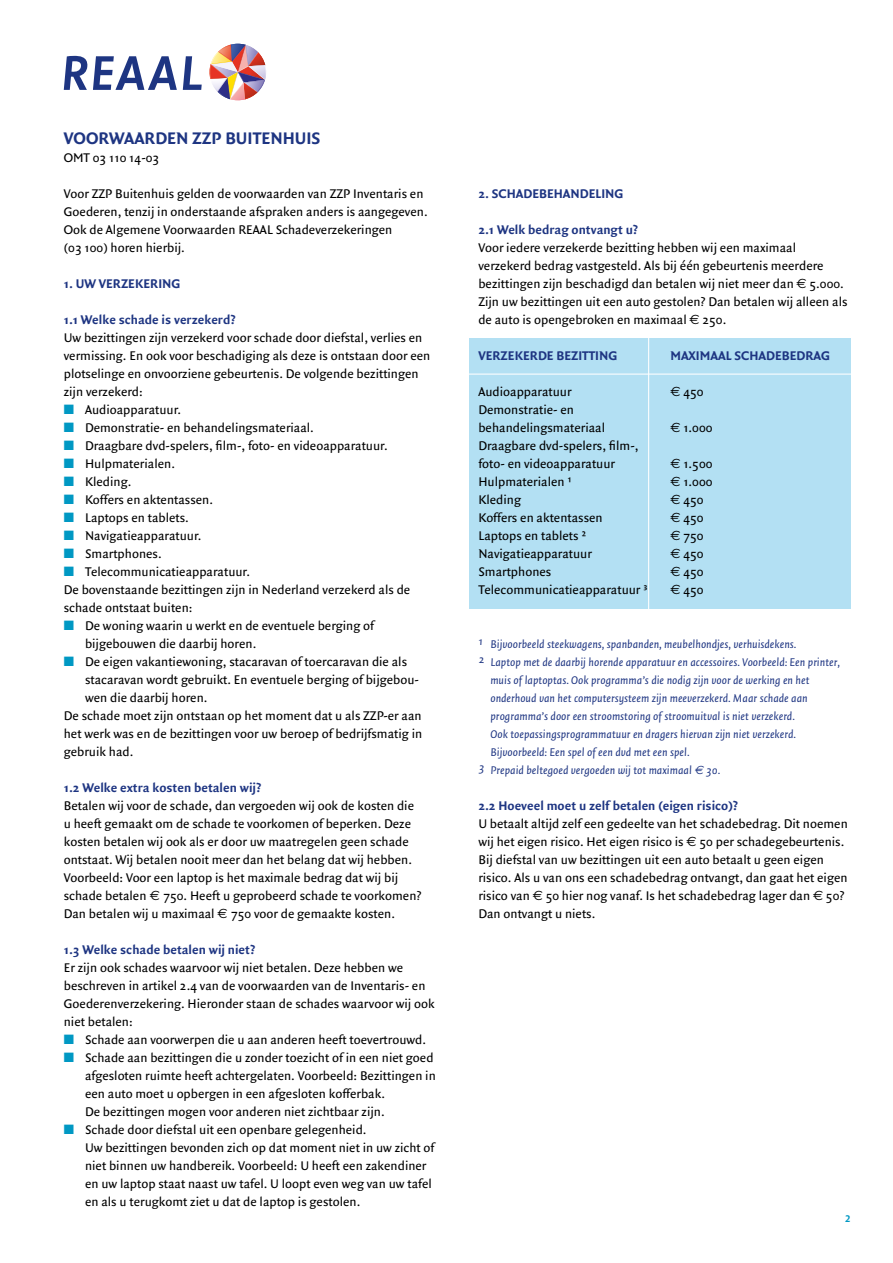
<style>
.page{position:relative;width:893px;height:1263px;background:#fff}
.page>*{position:absolute;margin:0;border:0;box-sizing:border-box;transform-origin:0 0}
.t1{font:700 18px "Quadraat Sans";color:#1e3582}
.t2{font:13.5px/18px "Quadraat Sans";color:#000}
.t3{font:700 13.5px "Quadraat Sans";color:#1e3582}
.t4{font:italic 12px "Quadraat Sans";color:#1e3582}
.t5{font:10.5px "Quadraat Sans Bold Alt Num";color:#0098c3}
.s1{color:#0098c3}
.s2{font-family:"Euro Sans"}
</style>
<div class="page">
<div style="left:469px;top:338px;width:381px;height:270px;background:#b3e0f3"></div>
<hr style="left:452px;top:374px;width:410px;height:1px;background:#fff">
<hr style="left:648px;top:333px;width:1px;height:393px;background:#fff">
<svg style="left:64px;top:56px;width:113px;height:34px"></svg>
<svg style="left:183px;top:44px;width:83px;height:57px"></svg>
<h1 class="t1" style="left:64px;top:128px;width:258px">VOORWAARDEN ZZP BUITENHUIS</h1>
<p class="t2" style="left:64px;top:149px;width:97px">OMT 03 110 14-03</p>
<p class="t2" style="left:64px;top:185px;width:365px">Voor ZZP Buitenhuis gelden de voorwaarden van ZZP Inventaris en Goederen, tenzij in onderstaande afspraken anders is aangegeven.<br>Ook de Algemene Voorwaarden REAAL Schadeverzekeringen<br>(03 100) horen hierbij.</p>
<p class="t3" style="left:64px;top:276px;width:118px">1. UW VERZEKERING</p>
<p class="t3" style="left:64px;top:312px;width:173px">1.1 Welke schade is verzekerd?</p>
<p class="t2" style="left:64px;top:329px;width:368px">Uw bezittingen zijn verzekerd voor schade door diefstal, verlies en vermissing. En ook voor beschadiging als deze is ontstaan door een plotselinge en onvoorziene gebeurtenis. De volgende bezittingen zijn verzekerd:</p>
<p class="t2" style="left:64px;top:401px;width:119px"><span class="s1">■</span> Audioapparatuur.</p>
<p class="t2" style="left:64px;top:419px;width:252px"><span class="s1">■</span> Demonstratie- en behandelingsmateriaal.</p>
<p class="t2" style="left:64px;top:437px;width:325px"><span class="s1">■</span> Draagbare dvd-spelers, film-, foto- en videoapparatuur.</p>
<p class="t2" style="left:64px;top:455px;width:113px"><span class="s1">■</span> Hulpmaterialen.</p>
<p class="t2" style="left:64px;top:473px;width:69px"><span class="s1">■</span> Kleding.</p>
<p class="t2" style="left:64px;top:491px;width:151px"><span class="s1">■</span> Koffers en aktentassen.</p>
<p class="t2" style="left:64px;top:509px;width:127px"><span class="s1">■</span> Laptops en tablets.</p>
<p class="t2" style="left:64px;top:527px;width:139px"><span class="s1">■</span> Navigatieapparatuur.</p>
<p class="t2" style="left:64px;top:545px;width:99px"><span class="s1">■</span> Smartphones.</p>
<p class="t2" style="left:64px;top:563px;width:348px"><span class="s1">■</span> Telecommunicatieapparatuur.<br>De bovenstaande bezittingen zijn in Nederland verzekerd als de schade ontstaat buiten:</p>
<p class="t2" style="left:85px;top:617px;width:291px;text-indent:-21px"><span class="s1">■</span> De woning waarin u werkt en de eventuele berging of bijgebouwen die daarbij horen.</p>
<p class="t2" style="left:64px;top:653px;width:345px"><span class="s1">■</span> De eigen vakantiewoning, stacaravan of toercaravan die als</p>
<p class="t2" style="left:85px;top:671px;width:336px">stacaravan wordt gebruikt. En eventuele berging of bijgebou-</p>
<p class="t2" style="left:85px;top:689px;width:124px">wen die daarbij horen.</p>
<p class="t2" style="left:64px;top:707px;width:359px">De schade moet zijn ontstaan op het moment dat u als ZZP-er aan</p>
<p class="t2" style="left:64px;top:725px;width:360px">het werk was en de bezittingen voor uw beroep of bedrijfsmatig in</p>
<p class="t2" style="left:64px;top:743px;width:71px">gebruik had.</p>
<p class="t3" style="left:64px;top:780px;width:199px">1.2 Welke extra kosten betalen wij?</p>
<p class="t2" style="left:64px;top:797px;width:359px">Betalen wij voor de schade, dan vergoeden wij ook de kosten die u heeft gemaakt om de schade te voorkomen of beperken. Deze kosten betalen wij ook als er door uw maatregelen geen schade ontstaat. Wij betalen nooit meer dan het belang dat wij hebben.<br>Voorbeeld: Voor een laptop is het maximale bedrag dat wij bij schade betalen <span class="s2">€</span> 750. Heeft u geprobeerd schade te voorkomen?<br>Dan betalen wij u maximaal <span class="s2">€</span> 750 voor de gemaakte kosten.</p>
<p class="t3" style="left:64px;top:942px;width:193px">1.3 Welke schade betalen wij niet?</p>
<p class="t2" style="left:64px;top:959px;width:372px">Er zijn ook schades waarvoor wij niet betalen. Deze hebben we beschreven in artikel 2.4 van de voorwaarden van de Inventaris- en Goederenverzekering. Hieronder staan de schades waarvoor wij ook niet betalen:</p>
<p class="t2" style="left:64px;top:1031px;width:364px"><span class="s1">■</span> Schade aan voorwerpen die u aan anderen heeft toevertrouwd.</p>
<p class="t2" style="left:85px;top:1049px;width:352px;text-indent:-21px"><span class="s1">■</span> Schade aan bezittingen die u zonder toezicht of in een niet goed afgesloten ruimte heeft achtergelaten. Voorbeeld: Bezittingen in een auto moet u opbergen in een afgesloten kofferbak.<br>De bezittingen mogen voor anderen niet zichtbaar zijn.</p>
<p class="t2" style="left:85px;top:1121px;width:351px;text-indent:-21px"><span class="s1">■</span> Schade door diefstal uit een openbare gelegenheid.<br>Uw bezittingen bevonden zich op dat moment niet in uw zicht of niet binnen uw handbereik. Voorbeeld: U heeft een zakendiner en uw laptop staat naast uw tafel. U loopt even weg van uw tafel en als u terugkomt ziet u dat de laptop is gestolen.</p>
<p class="t3" style="left:478px;top:186px;width:147px">2. SCHADEBEHANDELING</p>
<p class="t3" style="left:478px;top:222px;width:161px">2.1 Welk bedrag ontvangt u?</p>
<p class="t2" style="left:478px;top:239px;width:371px">Voor iedere verzekerde bezitting hebben wij een maximaal verzekerd bedrag vastgesteld. Als bij één gebeurtenis meerdere bezittingen zijn beschadigd dan betalen wij niet meer dan <span class="s2">€</span> 5.000.<br>Zijn uw bezittingen uit een auto gestolen? Dan betalen wij alleen als de auto is opengebroken en maximaal <span class="s2">€</span> 250.</p>
<p class="t3" style="left:478px;top:348px;width:141px">VERZEKERDE BEZITTING</p>
<p class="t3" style="left:670px;top:348px;width:161px">MAXIMAAL SCHADEBEDRAG</p>
<p class="t2" style="left:478px;top:383px;width:95px">Audioapparatuur</p>
<p class="t2" style="left:670px;top:383px;width:35px"><span class="s2">€</span> 450</p>
<p class="t2" style="left:478px;top:401px;width:128px">Demonstratie- en behandelingsmateriaal</p>
<p class="t2" style="left:670px;top:419px;width:44px"><span class="s2">€</span> 1.000</p>
<p class="t2" style="left:478px;top:437px;width:162px">Draagbare dvd-spelers, film-, foto- en videoapparatuur</p>
<p class="t2" style="left:670px;top:455px;width:44px"><span class="s2">€</span> 1.500</p>
<p class="t2" style="left:478px;top:473px;width:95px">Hulpmaterialen ¹</p>
<p class="t2" style="left:670px;top:473px;width:44px"><span class="s2">€</span> 1.000</p>
<p class="t2" style="left:478px;top:491px;width:44px">Kleding</p>
<p class="t2" style="left:670px;top:491px;width:35px"><span class="s2">€</span> 450</p>
<p class="t2" style="left:478px;top:509px;width:126px">Koffers en aktentassen</p>
<p class="t2" style="left:670px;top:509px;width:35px"><span class="s2">€</span> 450</p>
<p class="t2" style="left:478px;top:527px;width:109px">Laptops en tablets ²</p>
<p class="t2" style="left:670px;top:527px;width:35px"><span class="s2">€</span> 750</p>
<p class="t2" style="left:478px;top:545px;width:115px">Navigatieapparatuur</p>
<p class="t2" style="left:670px;top:545px;width:35px"><span class="s2">€</span> 450</p>
<p class="t2" style="left:478px;top:563px;width:75px">Smartphones</p>
<p class="t2" style="left:670px;top:563px;width:35px"><span class="s2">€</span> 450</p>
<p class="t2" style="left:478px;top:581px;width:171px">Telecommunicatieapparatuur ³</p>
<p class="t2" style="left:670px;top:581px;width:35px"><span class="s2">€</span> 450</p>
<p class="t4" style="left:478px;top:638px;width:319px">1 Bijvoorbeeld steekwagens, spanbanden, meubelhondjes, verhuisdekens.</p>
<p class="t4" style="left:478px;top:656px;width:363px">2 Laptop met de daarbij horende apparatuur en accessoires. Voorbeeld: Een printer,</p>
<p class="t4" style="left:490px;top:674px;width:321px">muis of laptoptas. Ook programma’s die nodig zijn voor de werking en het</p>
<p class="t4" style="left:490px;top:692px;width:319px">onderhoud van het computersysteem zijn meeverzekerd. Maar schade aan</p>
<p class="t4" style="left:490px;top:710px;width:306px">programma’s door een stroomstoring of stroomuitval is niet verzekerd.</p>
<p class="t4" style="left:490px;top:728px;width:307px">Ook toepassingsprogrammatuur en dragers hiervan zijn niet verzekerd.</p>
<p class="t4" style="left:490px;top:746px;width:200px">Bijvoorbeeld: Een spel of een dvd met een spel.</p>
<p class="t4" style="left:478px;top:764px;width:243px">3 Prepaid beltegoed vergoeden wij tot maximaal <span class="s2">e</span> 30.</p>
<p class="t3" style="left:478px;top:798px;width:261px">2.2 Hoeveel moet u zelf betalen (eigen risico)?</p>
<p class="t2" style="left:478px;top:815px;width:371px">U betaalt altijd zelf een gedeelte van het schadebedrag. Dit noemen wij het eigen risico. Het eigen risico is <span class="s2">€</span> 50 per schadegebeurtenis.<br>Bij diefstal van uw bezittingen uit een auto betaalt u geen eigen risico. Als u van ons een schadebedrag ontvangt, dan gaat het eigen risico van <span class="s2">€</span> 50 hier nog vanaf. Is het schadebedrag lager dan <span class="s2">€</span> 50?<br>Dan ontvangt u niets.</p>
<p class="t5" style="left:845px;top:1213px;width:7px">2</p>
</div>
